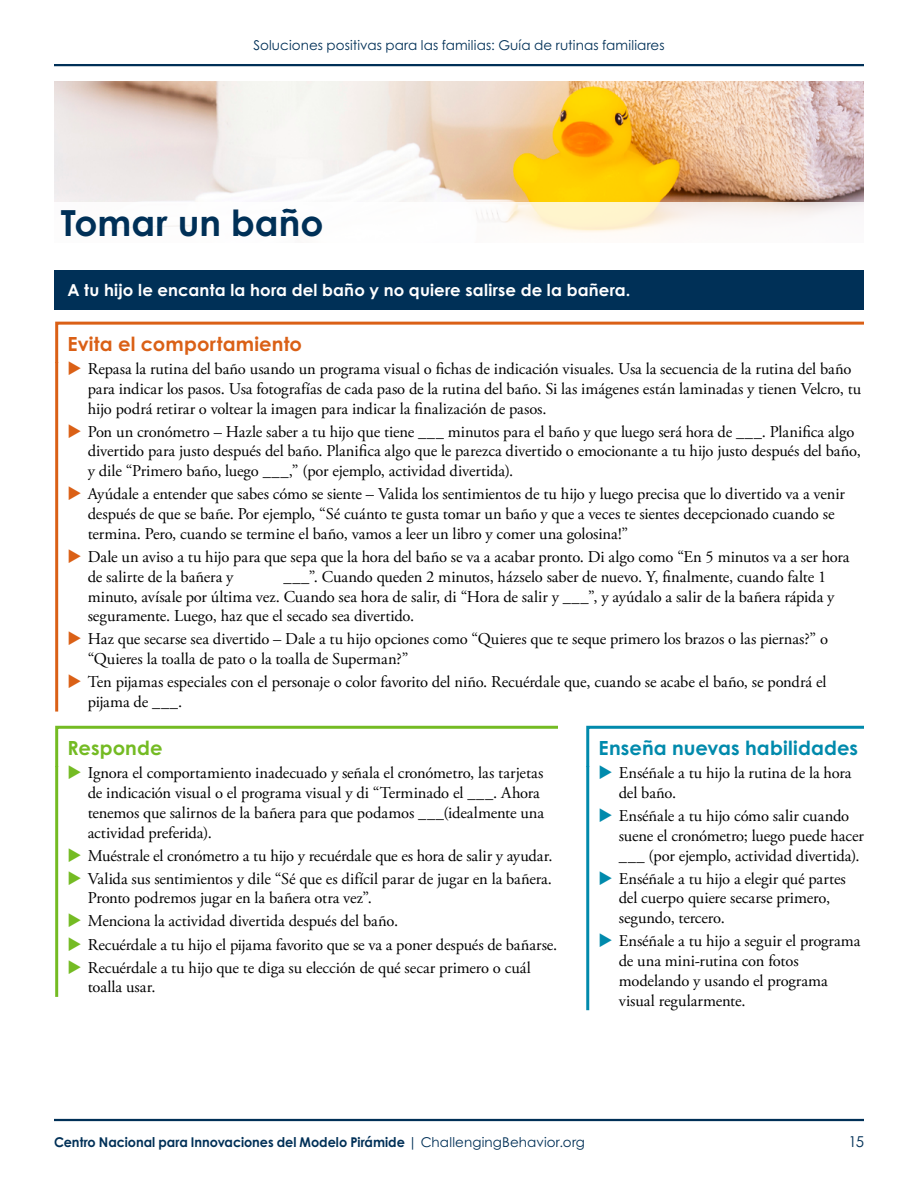
<style>
.page{position:relative;width:918px;height:1188px;background:#fff}
.page>*{position:absolute;margin:0;border:0;box-sizing:border-box;transform-origin:0 0}
.Heading_1{font:700 36px "Century Gothic Pro";color:#003057}
.Teach_-_Heading_3{font:700 19.5px "Century Gothic Pro";letter-spacing:.005em;color:#008aac}
.Prevent_-_Heading_3{font:700 19.5px "Century Gothic Pro";letter-spacing:.01em;color:#da6016}
.Respond_-_Heading_3{font:700 19.5px "Century Gothic Pro";letter-spacing:.005em;color:#74bb23}
.Prevent_-_Bullet_lis{font:16.5px/19.8px "Adobe Garamond Pro";letter-spacing:-.005em;color:#000}
.Respond_-_Bullet_lis{font:16.5px/19.8px "Adobe Garamond Pro";letter-spacing:-.01em;color:#000}
.Teach_-_Bullet_list{font:16.5px/19.8px "Adobe Garamond Pro";letter-spacing:-.005em;color:#000}
.Reason_-_Heading_2{font:700 16.5px "Century Gothic Pro";letter-spacing:.01em;color:#fff}
.t1{font:15px "Century Gothic Pro";color:#003057}
.t2{font:700 13.5px "Century Gothic Pro";color:#003057;scale:.95 1}
.t3{font:13.5px "Century Gothic Pro";letter-spacing:.01em;color:#003057}
.s1{font-weight:400}
</style>
<div class="page">
<hr style="left:54px;top:1119px;width:810px;height:2px;background:#003057">
<hr style="left:54px;top:64px;width:810px;height:2px;background:#003057">
<img style="left:54px;top:81px;width:810px;height:121px">
<svg style="left:115px;top:202px;width:749px;height:31px"></svg>
<div style="left:54px;top:270px;width:810px;height:40px;background:#003057"></div>
<hr style="left:55px;top:362px;width:3px;height:350px;background:#da6016">
<hr style="left:55px;top:766px;width:3px;height:231px;background:#74bb23">
<hr style="left:586px;top:766px;width:3px;height:244px;background:#008aac">
<svg style="left:55px;top:321px;width:809px;height:54px"></svg>
<svg style="left:55px;top:725px;width:503px;height:54px"></svg>
<svg style="left:586px;top:725px;width:278px;height:54px"></svg>
<p class="t3" style="left:253px;top:37px;width:413px">Soluciones positivas para las familias: Guía de rutinas familiares</p>
<h1 class="Heading_1" style="left:61px;top:200px;width:264px">Tomar un baño</h1>
<h2 class="Reason_-_Heading_2" style="left:68px;top:280px;width:565px">A tu hijo le encanta la hora del baño y no quiere salirse de la bañera.</h2>
<h3 class="Prevent_-_Heading_3" style="left:68px;top:332px;width:236px">Evita el comportamiento</h3>
<p class="Prevent_-_Bullet_lis" style="left:88px;top:359px;width:775px">Repasa la rutina del baño usando un programa visual o fichas de indicación visuales. Usa la secuencia de la rutina del baño para indicar los pasos. Usa fotografías de cada paso de la rutina del baño. Si las imágenes están laminadas y tienen Velcro, tu hijo podrá retirar o voltear la imagen para indicar la finalización de pasos.</p>
<p class="Prevent_-_Bullet_lis" style="left:88px;top:422px;width:775px">Pon un cronómetro – Hazle saber a tu hijo que tiene ___ minutos para el baño y que luego será hora de ___. Planifica algo divertido para justo después del baño. Planifica algo que le parezca divertido o emocionante a tu hijo justo después del baño, y dile “Primero baño, luego ___,” (por ejemplo, actividad divertida).</p>
<p class="Prevent_-_Bullet_lis" style="left:88px;top:485px;width:759px">Ayúdale a entender que sabes cómo se siente – Valida los sentimientos de tu hijo y luego precisa que lo divertido va a venir después de que se bañe. Por ejemplo, “Sé cuánto te gusta tomar un baño y que a veces te sientes decepcionado cuando se termina. Pero, cuando se termine el baño, vamos a leer un libro y comer una golosina!”</p>
<p class="Prevent_-_Bullet_lis" style="left:88px;top:547px;width:763px">Dale un aviso a tu hijo para que sepa que la hora del baño se va a acabar pronto. Di algo como “En 5 minutos va a ser hora de salirte de la bañera y</p>
<p class="Prevent_-_Bullet_lis" style="left:88px;top:567px;width:748px;text-indent:196px">___”. Cuando queden 2 minutos, házselo saber de nuevo. Y, finalmente, cuando falte 1 minuto, avísale por última vez. Cuando sea hora de salir, di “Hora de salir y ___”, y ayúdalo a salir de la bañera rápida y seguramente. Luego, haz que el secado sea divertido.</p>
<p class="Prevent_-_Bullet_lis" style="left:88px;top:630px;width:742px">Haz que secarse sea divertido – Dale a tu hijo opciones como “Quieres que te seque primero los brazos o las piernas?” o “Quieres la toalla de pato o la toalla de Superman?”</p>
<p class="Prevent_-_Bullet_lis" style="left:88px;top:673px;width:740px">Ten pijamas especiales con el personaje o color favorito del niño. Recuérdale que, cuando se acabe el baño, se pondrá el pijama de ___.</p>
<h3 class="Respond_-_Heading_3" style="left:68px;top:736px;width:97px">Responde</h3>
<p class="Respond_-_Bullet_lis" style="left:88px;top:764px;width:458px">Ignora el comportamiento inadecuado y señala el cronómetro, las tarjetas de indicación visual o el programa visual y di “Terminado el ___. Ahora tenemos que salirnos de la bañera para que podamos ___(idealmente una actividad preferida).</p>
<p class="Respond_-_Bullet_lis" style="left:88px;top:846px;width:466px">Muéstrale el cronómetro a tu hijo y recuérdale que es hora de salir y ayudar.</p>
<p class="Respond_-_Bullet_lis" style="left:88px;top:869px;width:466px">Valida sus sentimientos y dile “Sé que es difícil parar de jugar en la bañera.<br>Pronto podremos jugar en la bañera otra vez”.</p>
<p class="Respond_-_Bullet_lis" style="left:88px;top:912px;width:312px">Menciona la actividad divertida después del baño.</p>
<p class="Respond_-_Bullet_lis" style="left:88px;top:935px;width:471px">Recuérdale a tu hijo el pijama favorito que se va a poner después de bañarse.</p>
<p class="Respond_-_Bullet_lis" style="left:88px;top:958px;width:445px">Recuérdale a tu hijo que te diga su elección de qué secar primero o cuál toalla usar.</p>
<h3 class="Teach_-_Heading_3" style="left:599px;top:736px;width:261px">Enseña nuevas habilidades</h3>
<p class="Teach_-_Bullet_list" style="left:619px;top:764px;width:234px">Enséñale a tu hijo la rutina de la hora del baño.</p>
<p class="Teach_-_Bullet_list" style="left:619px;top:806px;width:247px">Enséñale a tu hijo cómo salir cuando suene el cronómetro; luego puede hacer ___ (por ejemplo, actividad divertida).</p>
<p class="Teach_-_Bullet_list" style="left:619px;top:869px;width:229px">Enséñale a tu hijo a elegir qué partes del cuerpo quiere secarse primero, segundo, tercero.</p>
<p class="Teach_-_Bullet_list" style="left:619px;top:932px;width:243px">Enséñale a tu hijo a seguir el programa de una mini-rutina con fotos modelando y usando el programa visual regularmente.</p>
<p class="t2" style="left:54px;top:1133px;width:560px">Centro Nacional para Innovaciones del Modelo Pirámide <span class="s1">| ChallengingBehavior.org</span></p>
<p class="t1" style="left:848px;top:1132px;width:17px">15</p>
</div>
